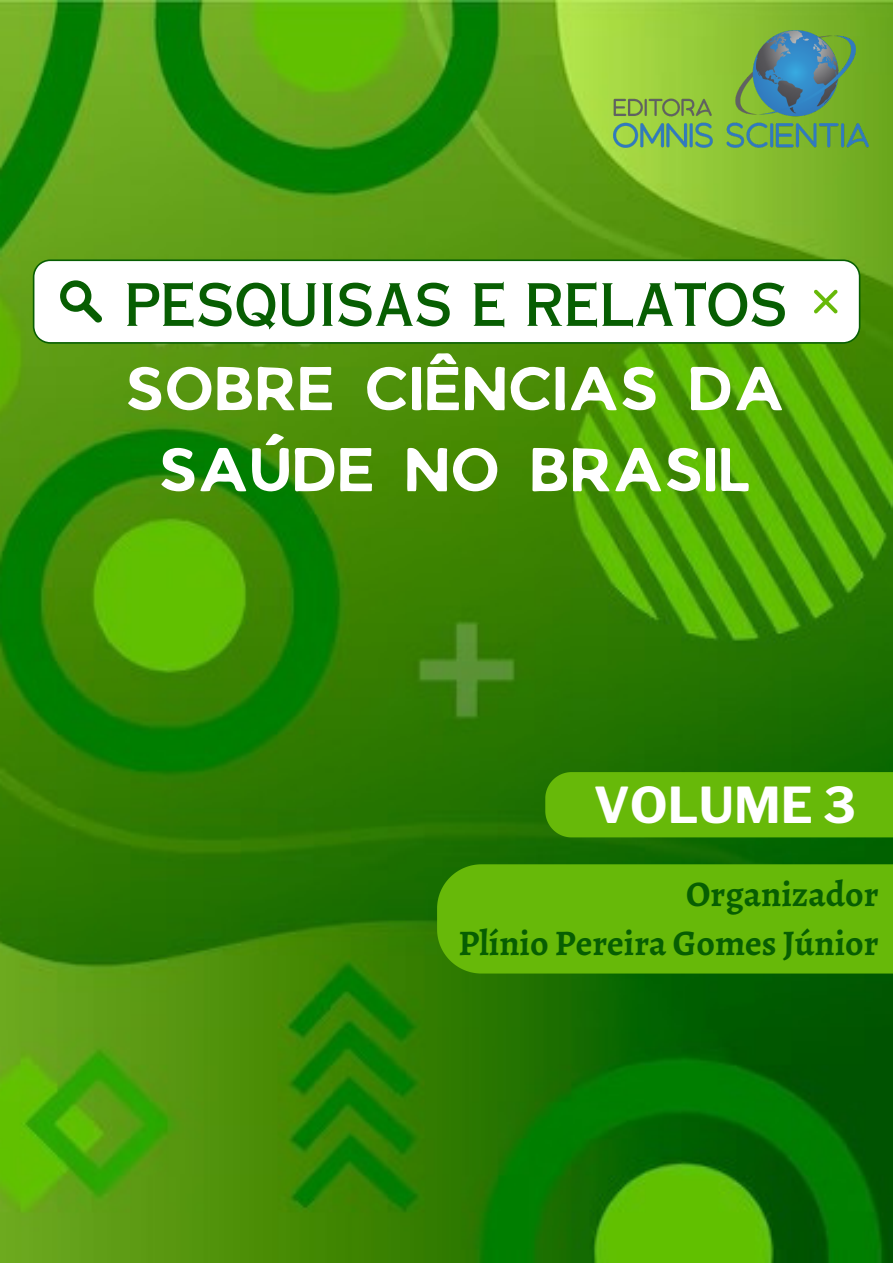
<style>
.page{position:relative;width:893px;height:1263px;background:#fff}
.page>*{position:absolute;margin:0;border:0;box-sizing:border-box;transform-origin:0 0}
.t1{font:58.5px/82.8px "JA Jaya Giri Sans";color:#fff;text-align:center}
.t2{font:700 49.2px "Libre Franklin";color:#fff}
.t3{font:700 36px/49.5px "Alegreya";color:#075e02;text-align:right}
.s1{font-family:"Copperplate Gothic LT Pro 30 AB";color:#075e02}
</style>
<div class="page">
<img style="left:0;top:0;width:893px;height:1263px">
<img style="left:613px;top:31px;width:255px;height:117px">
<svg style="left:33px;top:259px;width:827px;height:85px"></svg>
<svg style="left:814px;top:290px;width:24px;height:23px"></svg>
<svg style="left:60px;top:280px;width:42px;height:43px"></svg>
<div style="left:545px;top:772px;width:348px;height:65px;background:#67b909"></div>
<div style="left:437px;top:864px;width:456px;height:109px;background:#67b909"></div>
<p class="t1" style="left:124px;top:261px;width:665px"><span class="s1">PESQUISAS E RELATOS<br></span>SOBRE CIÊNCIAS DA<br>SAÚDE NO BRASIL</p>
<p class="t2" style="left:594px;top:775px;width:263px">VOLUME 3</p>
<p class="t3" style="left:459px;top:868px;width:422px">Organizador<br>Plínio Pereira Gomes Júnior</p>
</div>
